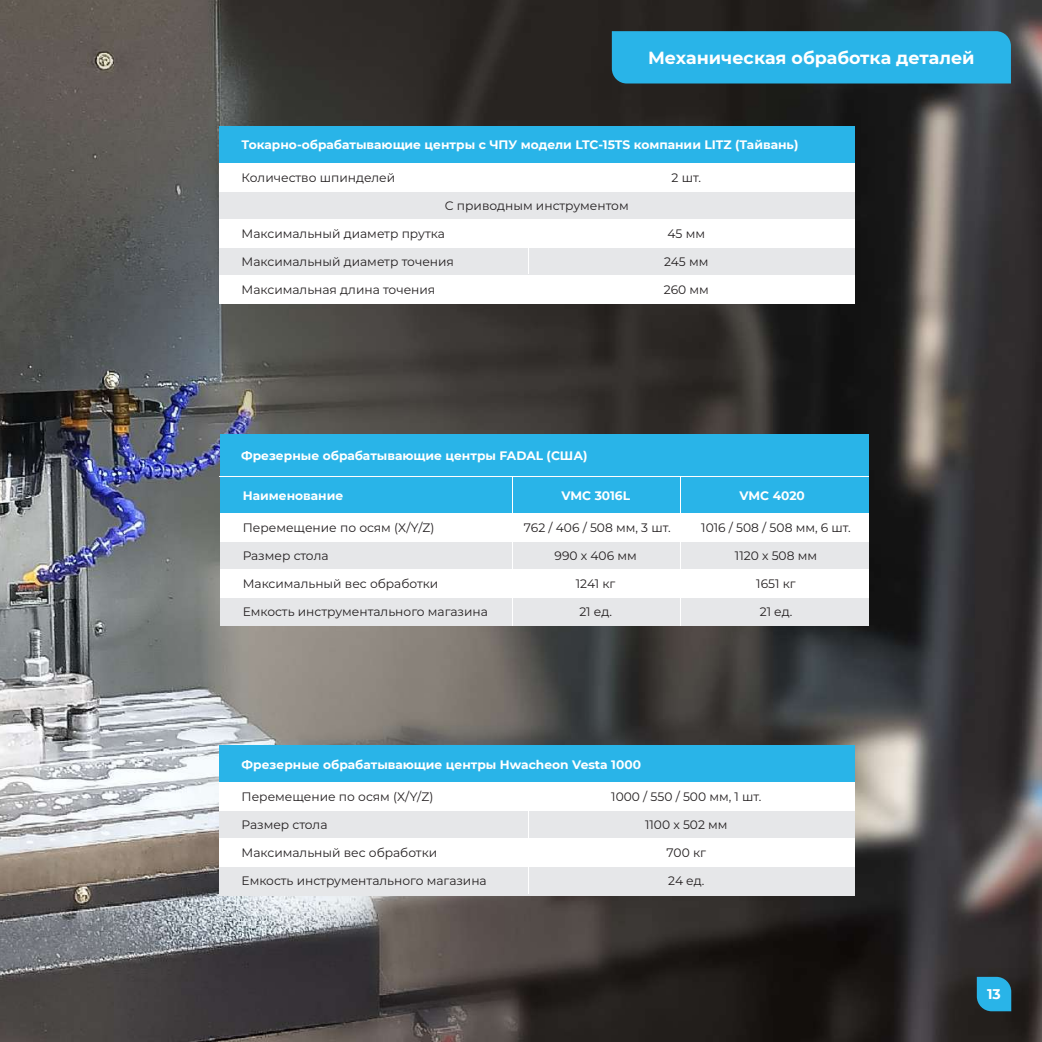
<style>
.page{position:relative;width:1042px;height:1042px;background:#fff}
.page>*{position:absolute;margin:0;border:0;box-sizing:border-box;transform-origin:0 0}
.t1{font:700 17.5px "Montserrat";color:#fff}
.t2{font:700 14px "Montserrat";color:#fff}
.t3{font:12.25px "Montserrat";color:#231f20}
.t4{font:700 12.25px "Montserrat";color:#fff}
</style>
<div class="page">
<img style="left:0;top:0;width:1042px;height:1042px">
<svg style="left:977px;top:977px;width:34px;height:34px"></svg>
<div style="left:612px;top:31px;width:399px;height:52px;background:#29b4e8"></div>
<div style="left:220px;top:434px;width:648px;height:80px;background:#29b4e8"></div>
<div style="left:220px;top:598px;width:648px;height:28px;background:#e6e7e9"></div>
<div style="left:220px;top:542px;width:648px;height:28px;background:#e6e7e9"></div>
<div style="left:220px;top:514px;width:648px;height:28px;background:#fff"></div>
<hr style="left:511px;top:476px;width:1px;height:150px;background:#fff">
<hr style="left:219px;top:475px;width:649px;height:1px;background:#fff">
<hr style="left:680px;top:476px;width:1px;height:150px;background:#fff">
<div style="left:220px;top:570px;width:648px;height:28px;background:#fff"></div>
<div style="left:219px;top:126px;width:635px;height:37px;background:#29b4e8"></div>
<div style="left:219px;top:248px;width:635px;height:28px;background:#e6e7e9"></div>
<div style="left:219px;top:192px;width:635px;height:28px;background:#e6e7e9"></div>
<div style="left:219px;top:163px;width:635px;height:29px;background:#fff"></div>
<hr style="left:528px;top:220px;width:1px;height:54px;background:#fff">
<div style="left:219px;top:220px;width:635px;height:28px;background:#fff"></div>
<div style="left:219px;top:276px;width:635px;height:28px;background:#fff"></div>
<div style="left:219px;top:745px;width:635px;height:38px;background:#29b4e8"></div>
<div style="left:219px;top:867px;width:635px;height:28px;background:#e6e7e9"></div>
<div style="left:219px;top:811px;width:635px;height:28px;background:#e6e7e9"></div>
<div style="left:219px;top:783px;width:635px;height:28px;background:#fff"></div>
<hr style="left:528px;top:811px;width:1px;height:82px;background:#fff">
<div style="left:219px;top:839px;width:635px;height:28px;background:#fff"></div>
<h1 class="t1" style="left:648px;top:45px;width:328px">Механическая обработка деталей</h1>
<p class="t4" style="left:242px;top:136px;width:558px">Токарно-обрабатывающие центры с ЧПУ модели LTC-15TS компании LITZ (Тайвань)</p>
<p class="t3" style="left:242px;top:169px;width:155px">Количество шпинделей</p>
<p class="t3" style="left:671px;top:169px;width:31px">2 шт.</p>
<p class="t3" style="left:445px;top:197px;width:185px">С приводным инструментом</p>
<p class="t3" style="left:242px;top:225px;width:205px">Максимальный диаметр прутка</p>
<p class="t3" style="left:242px;top:253px;width:214px">Максимальный диаметр точения</p>
<p class="t3" style="left:242px;top:281px;width:195px">Максимальная длина точения</p>
<p class="t3" style="left:667px;top:225px;width:39px">45 мм</p>
<p class="t3" style="left:664px;top:253px;width:46px">245 мм</p>
<p class="t3" style="left:664px;top:281px;width:47px">260 мм</p>
<p class="t4" style="left:241px;top:447px;width:348px">Фрезерные обрабатывающие центры FADAL (США)</p>
<p class="t4" style="left:243px;top:486px;width:102px">Наименование</p>
<p class="t4" style="left:561px;top:486px;width:70px">VMC 3016L</p>
<p class="t3" style="left:243px;top:519px;width:193px">Перемещение по осям (X/Y/Z)</p>
<p class="t3" style="left:243px;top:547px;width:87px">Размер стола</p>
<p class="t3" style="left:243px;top:575px;width:197px">Максимальный вес обработки</p>
<p class="t3" style="left:243px;top:603px;width:247px">Емкость инструментального магазина</p>
<p class="t3" style="left:524px;top:519px;width:148px">762 / 406 / 508 мм, 3 шт.</p>
<p class="t3" style="left:554px;top:547px;width:84px">990 х 406 мм</p>
<p class="t3" style="left:576px;top:575px;width:41px">1241 кг</p>
<p class="t3" style="left:579px;top:603px;width:34px">21 ед.</p>
<p class="t4" style="left:739px;top:486px;width:67px">VMC 4020</p>
<p class="t3" style="left:701px;top:519px;width:151px">1016 / 508 / 508 мм, 6 шт.</p>
<p class="t3" style="left:735px;top:547px;width:84px">1120 х 508 мм</p>
<p class="t3" style="left:756px;top:575px;width:41px">1651 кг</p>
<p class="t3" style="left:760px;top:603px;width:34px">21 ед.</p>
<p class="t4" style="left:242px;top:755px;width:401px">Фрезерные обрабатывающие центры Hwacheon Vesta 1000</p>
<p class="t3" style="left:242px;top:788px;width:193px">Перемещение по осям (X/Y/Z)</p>
<p class="t3" style="left:242px;top:816px;width:87px">Размер стола</p>
<p class="t3" style="left:242px;top:844px;width:197px">Максимальный вес обработки</p>
<p class="t3" style="left:242px;top:872px;width:247px">Емкость инструментального магазина</p>
<p class="t3" style="left:611px;top:788px;width:152px">1000 / 550 / 500 мм, 1 шт.</p>
<p class="t3" style="left:645px;top:816px;width:84px">1100 х 502 мм</p>
<p class="t3" style="left:666px;top:844px;width:41px">700 кг</p>
<p class="t3" style="left:668px;top:872px;width:37px">24 ед.</p>
<p class="t2" style="left:987px;top:984px;width:15px">13</p>
</div>
